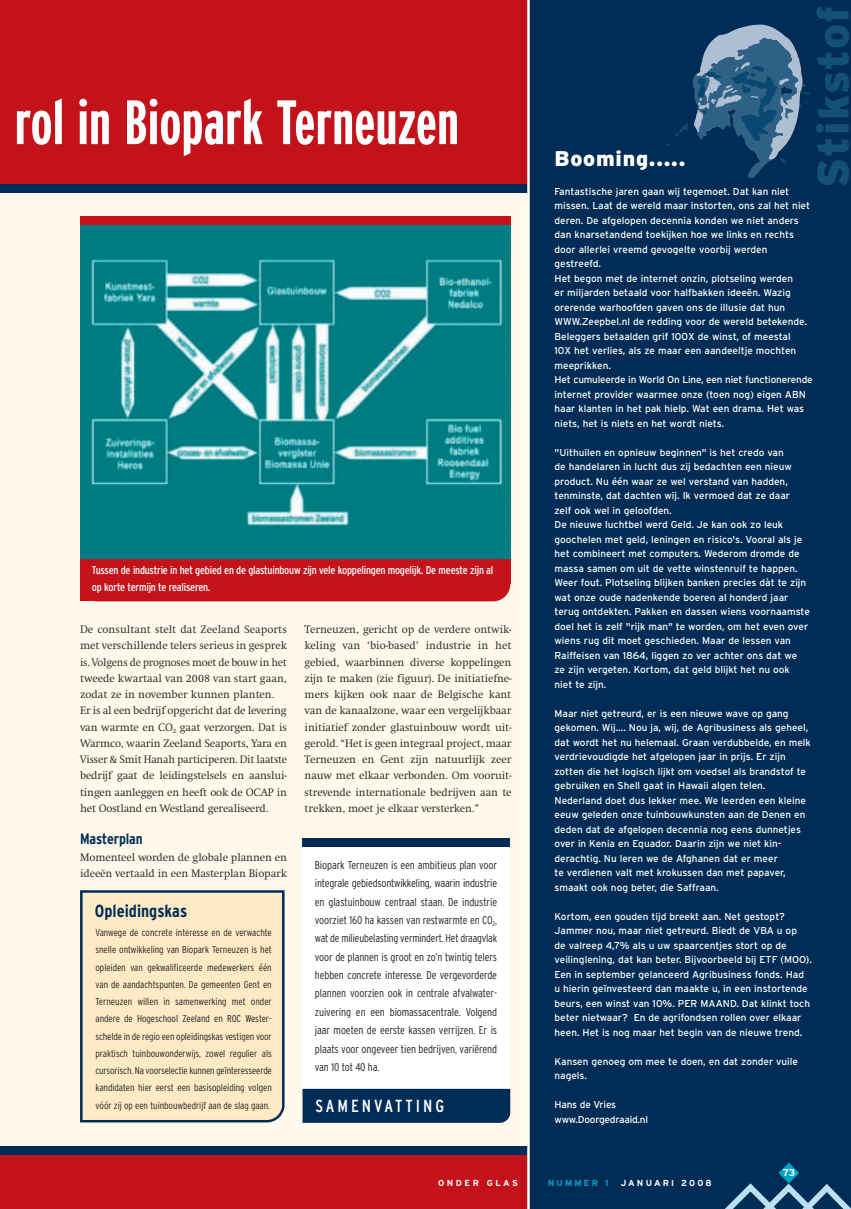
<style>
.page{position:relative;width:851px;height:1209px;background:#fff}
.page>*{position:absolute;margin:0;border:0;box-sizing:border-box;transform-origin:0 0}
.t1{font:700 extra-condensed 62.5px "Interstate";letter-spacing:.005em;color:#fff}
.t2{font:900 44.38px "Interstate";letter-spacing:.02em;color:#125077}
.t3{font:900 21.25px "Interstate";letter-spacing:.035em;color:#fff}
.t4{font:700 condensed 17.5px "Interstate";color:#002c55}
.t5{font:condensed 17.5px "Interstate";letter-spacing:.17em;color:#fff}
.t6{font:700 condensed 15px "Interstate";letter-spacing:-.01em;color:#002c55}
.t7{font:300 11.25px/16.2px "Swift";letter-spacing:-.015em;color:#231f20}
.t8{font:300 condensed 11.25px/18.4px "Interstate";letter-spacing:-.01em;color:#231f20;text-align:justify}
.t9{font:condensed 11.25px/17.5px "Interstate";letter-spacing:-.02em;color:#fff}
.t10{font:10px/14.5px "Interstate";color:#fff}
.t11{font:300 condensed 10px/17.2px "Interstate";letter-spacing:-.005em;color:#231f20;text-align:justify}
.t12{font:10px/14.5px "Interstate";letter-spacing:-.02em;color:#fff}
.t13{font:700 10px "Interstate";color:#fff}
.t14{font:700 8.75px "Interstate";letter-spacing:.25em;color:#fff}
.t15{font:700 8.75px "Interstate";letter-spacing:.28em;color:#fff}
.t16{font:700 8.75px "Interstate";letter-spacing:.245em;color:#00a4ca}
</style>
<div class="page">
<div style="left:0;top:34px;width:850px;height:1174px;background:#fef9eb"></div>
<div style="left:0;top:0;width:850px;height:192px;background:#c4121a"></div>
<div style="left:0;top:184px;width:850px;height:8px;background:#002c55"></div>
<div style="left:0;top:1155px;width:850px;height:54px;background:#c4121a"></div>
<div style="left:0;top:1146px;width:850px;height:9px;background:#002c55"></div>
<div style="left:80px;top:890px;width:204px;height:232px;background:#feebc6"></div>
<div style="left:302px;top:842px;width:208px;height:249px;background:#fff"></div>
<div style="left:302px;top:837px;width:208px;height:9px;background:#002c55"></div>
<div style="left:302px;top:1089px;width:208px;height:34px;background:#002c55"></div>
<img style="left:80px;top:225px;width:430px;height:334px">
<div style="left:80px;top:216px;width:430px;height:9px;background:#c4121a"></div>
<div style="left:80px;top:559px;width:430px;height:24px;background:#c4121a"></div>
<div style="left:80px;top:567px;width:430px;height:34px;background:#c4121a;border-radius:17px"></div>
<div style="left:80px;top:568px;width:201px;height:33px;background:#c4121a"></div>
<div style="left:527px;top:0;width:323px;height:1209px;background:#002c55"></div>
<svg style="left:666px;top:25px;width:144px;height:153px"></svg>
<svg style="left:710px;top:1126px;width:140px;height:3px"></svg>
<svg style="left:710px;top:1163px;width:140px;height:46px"></svg>
<p class="t1" style="left:15px;top:99px;width:445px">rol in Biopark Terneuzen</p>
<p class="t9" style="left:92px;top:562px;width:403px">Tussen de industrie in het gebied en de glastuinbouw zijn vele koppelingen mogelijk. De meeste zijn al op korte termijn te realiseren.</p>
<p class="t7" style="left:80px;top:622px;width:208px">De consultant stelt dat Zeeland Seaports met verschillende telers serieus in gesprek is. Volgens de prognoses moet de bouw in het tweede kwartaal van 2008 van start gaan, zodat ze in november kunnen planten.<br>Er is al een bedrijf opgericht dat de levering van warmte en CO<sub>2</sub> gaat verzorgen. Dat is Warmco, waarin Zeeland Seaports, Yara en Visser &amp; Smit Hanah participeren. Dit laatste bedrijf gaat de leidingstelsels en aanslui&shy;tingen aanleggen en heeft ook de OCAP in het Oostland en Westland gerealiseerd.</p>
<p class="t6" style="left:80px;top:832px;width:64px">Masterplan</p>
<p class="t7" style="left:80px;top:850px;width:208px">Momenteel worden de globale plannen en ideeën vertaald in een Masterplan Biopark</p>
<p class="t4" style="left:95px;top:903px;width:94px">Opleidingskas</p>
<p class="t11" style="left:95px;top:925px;width:178px">Vanwege de concrete interesse en de verwachte snelle ontwikkeling van Biopark Terneuzen is het opleiden van gekwalificeerde medewerkers één van de aandachtspunten. De gemeenten Gent en Terneuzen willen in samenwerking met onder andere de Hogeschool Zeeland en ROC Wester&shy;schelde in de regio een opleidingskas vestigen voor praktisch tuinbouwonderwijs, zowel regulier als cursorisch. Na voorselectie kunnen geïnteresseerde kandidaten hier eerst een basisopleiding volgen vóór zij op een tuinbouwbedrijf aan de slag gaan.</p>
<p class="t7" style="left:304px;top:622px;width:208px;text-align:justify">Terneuzen, gericht op de verdere ontwik&shy;keling van ‘bio-based’ industrie in het gebied, waarbinnen diverse koppelingen zijn te maken (zie figuur). De initiatiefne&shy;mers kijken ook naar de Belgische kant van de kanaalzone, waar een vergelijkbaar initiatief zonder glastuinbouw wordt uit&shy;gerold. “Het is geen integraal project, maar Terneuzen en Gent zijn natuurlijk zeer nauw met elkaar verbonden. Om vooruit&shy;strevende internationale bedrijven aan te trekken, moet je elkaar versterken.”</p>
<p class="t8" style="left:315px;top:856px;width:184px">Biopark Terneuzen is een ambitieus plan voor integrale gebiedsontwikkeling, waarin industrie en glastuinbouw centraal staan. De industrie voorziet 160 ha kassen van restwarmte en CO<sub>2</sub>, wat de milieubelasting vermindert. Het draagvlak voor de plannen is groot en zo’n twintig telers hebben concrete interesse. De vergevorderde plannen voorzien ook in centrale afvalwater&shy;zuivering en een biomassacentrale. Volgend jaar moeten de eerste kassen verrijzen. Er is plaats voor ongeveer tien bedrijven, variërend van 10 tot 40 ha.</p>
<p class="t5" style="left:315px;top:1099px;width:130px">SAMENVATTING</p>
<p class="t2" style="left:816px;top:188px;width:184px;rotate:-90deg">Stikstof</p>
<p class="t3" style="left:554px;top:150px;width:132px">Booming.....</p>
<p class="t10" style="left:554px;top:184px;width:260px">Fantastische jaren gaan wij tegemoet. Dat kan niet missen. Laat de wereld maar instorten, ons zal het niet deren. De afgelopen decennia konden we niet anders dan knarsetandend toekijken hoe we links en rechts door allerlei vreemd gevogelte voorbij werden gestreefd.<br>Het begon met de internet onzin, plotseling werden<br>er miljarden betaald voor halfbakken ideeën. Wazig orerende warhoofden gaven ons de illusie dat hun WWW.Zeepbel.nl de redding voor de wereld betekende.<br>Beleggers betaalden grif 100X de winst, of meestal<br>10X het verlies, als ze maar een aandeeltje mochten meeprikken.<br>Het cumuleerde in World On Line, een niet functionerende internet provider waarmee onze (toen nog) eigen ABN haar klanten in het pak hielp. Wat een drama. Het was niets, het is niets en het wordt niets.</p>
<p class="t10" style="left:554px;top:445px;width:257px">"Uithuilen en opnieuw beginnen" is het credo van<br>de handelaren in lucht dus zij bedachten een nieuw product. Nu één waar ze wel verstand van hadden, tenminste, dat dachten wij. Ik vermoed dat ze daar<br>zelf ook wel in geloofden.<br>De nieuwe luchtbel werd Geld. Je kan ook zo leuk goochelen met geld, leningen en risico's. Vooral als je het combineert met computers. Wederom dromde de massa samen om uit de vette winstenruif te happen.<br>Weer fout. Plotseling blijken banken precies dàt te zijn wat onze oude nadenkende boeren al honderd jaar terug ontdekten. Pakken en dassen wiens voornaamste doel het is zelf "rijk man" te worden, om het even over wiens rug dit moet geschieden. Maar de lessen van Raiffeisen van 1864, liggen zo ver achter ons dat we ze zijn vergeten. Kortom, dat geld blijkt het nu ook niet te zijn.</p>
<p class="t10" style="left:554px;top:706px;width:258px">Maar niet getreurd, er is een nieuwe wave op gang gekomen. Wij.... Nou ja, wij, de Agribusiness als geheel, dat wordt het nu helemaal. Graan verdubbelde, en melk verdrievoudigde het afgelopen jaar in prijs. Er zijn zotten die het logisch lijkt om voedsel als brandstof te gebruiken en Shell gaat in Hawaii algen telen.<br>Nederland doet dus lekker mee. We leerden een kleine eeuw geleden onze tuinbouwkunsten aan de Denen en deden dat de afgelopen decennia nog eens dunnetjes over in Kenia en Equador. Daarin zijn we niet kin&shy;derachtig. Nu leren we de Afghanen dat er meer<br>te verdienen valt met krokussen dan met papaver, smaakt ook nog beter, die Saffraan.</p>
<p class="t10" style="left:554px;top:909px;width:259px">Kortom, een gouden tijd breekt aan. Net gestopt?<br>Jammer nou, maar niet getreurd. Biedt de VBA u op<br>de valreep 4,7% als u uw spaarcentjes stort op de veilinglening, dat kan beter. Bijvoorbeeld bij ETF (MOO).<br>Een in september gelanceerd Agribusiness fonds. Had u hierin geïnvesteerd dan maakte u, in een instortende beurs, een winst van 10%. PER MAAND. Dat klinkt toch beter nietwaar? En de agrifondsen rollen over elkaar heen. Het is nog maar het begin van de nieuwe trend.</p>
<p class="t10" style="left:554px;top:1054px;width:245px">Kansen genoeg om mee te doen, en dat zonder vuile nagels.</p>
<p class="t12" style="left:554px;top:1097px;width:95px">Hans de Vries www.Doorgedraaid.nl</p>
<p class="t13" style="left:782px;top:1169px;width:14px">73</p>
<p class="t15" style="left:438px;top:1179px;width:81px">ONDER GLAS</p>
<p class="t16" style="left:547px;top:1179px;width:62px">NUMMER 1</p>
<p class="t14" style="left:620px;top:1179px;width:93px">JANUARI 2008</p>
</div>
